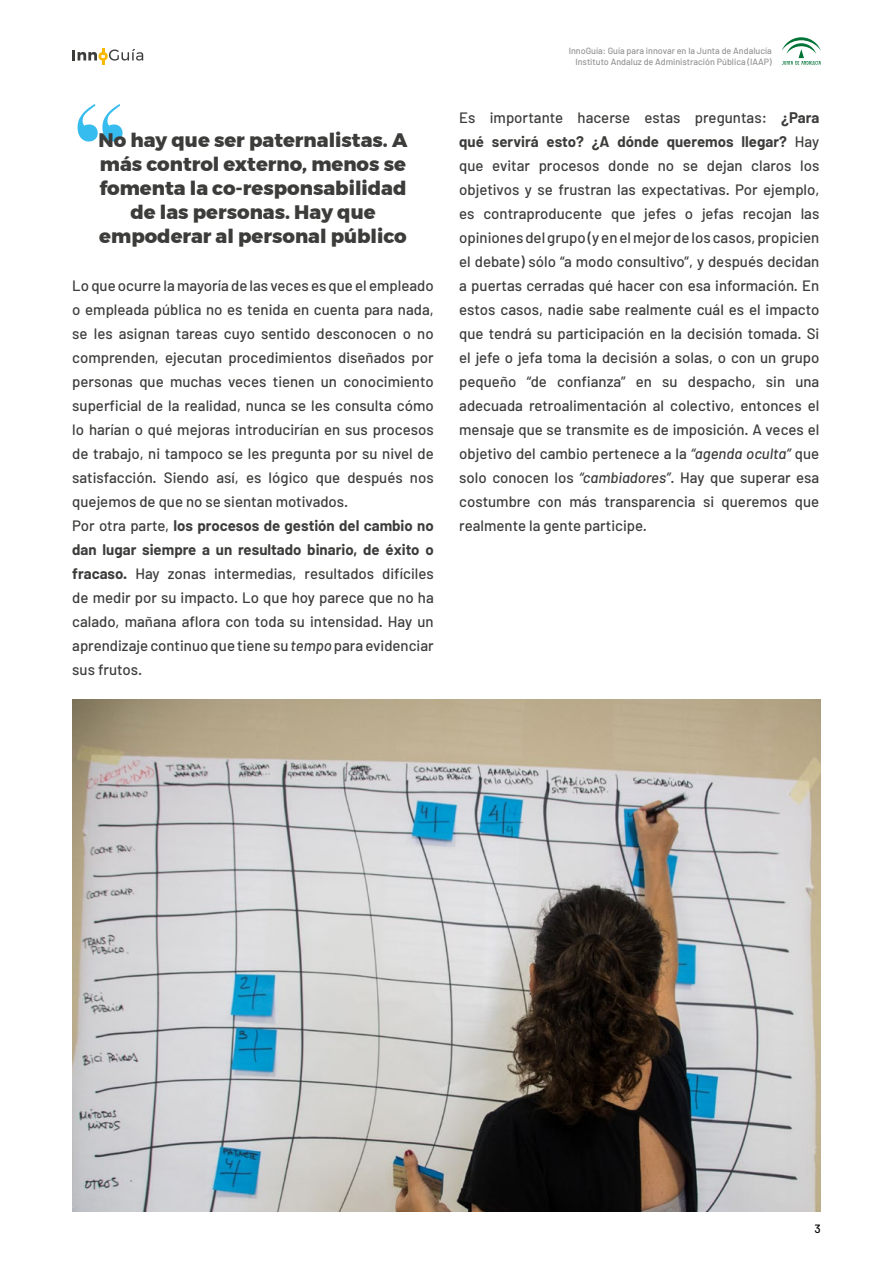
<style>
.page{position:relative;width:893px;height:1263px;background:#fff}
.page>*{position:absolute;margin:0;border:0;box-sizing:border-box;transform-origin:0 0}
.t1{font:700 120px "Didot";color:#36bcee}
.t2{font:800 19.5px/24px "Montserrat";color:#3c3c3b;text-align:center}
.t3{font:500 15px/24px "Barlow";color:#3c3c3b}
.t4{font:500 12px "Barlow";color:#000}
.t5{font:500 9px/10.8px "Barlow";color:#949494;text-align:right}
.s1{font-weight:700}
.s2{font-style:italic}
</style>
<div class="page">
<svg style="left:72px;top:48px;width:71px;height:17px"></svg>
<svg style="left:782px;top:37px;width:39px;height:28px"></svg>
<img style="left:72px;top:699px;width:749px;height:513px">
<h1 class="t1" style="left:72px;top:74px;width:57px">“</h1>
<h2 class="t2" style="left:99px;top:128px;width:310px">No hay que ser paternalistas. A más control externo, menos se fomenta la co-responsabilidad de las personas. Hay que empoderar al personal público</h2>
<p class="t3" style="left:72px;top:273px;width:363px">Lo que ocurre la mayoría de las veces es que el empleado o empleada pública no es tenida en cuenta para nada, se les asignan tareas cuyo sentido desconocen o no comprenden, ejecutan procedimientos diseñados por personas que muchas veces tienen un conocimiento superficial de la realidad, nunca se les consulta cómo lo harían o qué mejoras introducirían en sus procesos de trabajo, ni tampoco se les pregunta por su nivel de satisfacción. Siendo así, es lógico que después nos quejemos de que no se sientan motivados.<br>Por otra parte, <span class="s1">los procesos de gestión del cambio no dan lugar siempre a un resultado binario, de éxito o fracaso.</span> Hay zonas intermedias, resultados difíciles de medir por su impacto. Lo que hoy parece que no ha calado, mañana aflora con toda su intensidad. Hay un aprendizaje continuo que tiene su <span class="s2">tempo</span> para evidenciar sus frutos.</p>
<p class="t5" style="left:569px;top:45px;width:205px">InnoGuía: Guía para innovar en la Junta de Andalucía<br>Instituto Andaluz de Administración Pública (IAAP)</p>
<p class="t3" style="left:459px;top:105px;width:362px;text-align:justify">Es importante hacerse estas preguntas: <span class="s1">¿Para qué servirá esto? ¿A dónde queremos llegar?</span> Hay que evitar procesos donde no se dejan claros los objetivos y se frustran las expectativas. Por ejemplo, es contraproducente que jefes o jefas recojan las opiniones del grupo (y en el mejor de los casos, propicien el debate) sólo “a modo consultivo”, y después decidan a puertas cerradas qué hacer con esa información. En estos casos, nadie sabe realmente cuál es el impacto que tendrá su participación en la decisión tomada. Si el jefe o jefa toma la decisión a solas, o con un grupo pequeño “de confianza” en su despacho, sin una adecuada retroalimentación al colectivo, entonces el mensaje que se transmite es de imposición. A veces el objetivo del cambio pertenece a la <span class="s2">“agenda oculta”</span> que solo conocen los <span class="s2">“cambiadores”</span>. Hay que superar esa costumbre con más transparencia si queremos que realmente la gente participe.</p>
<p class="t4" style="left:814px;top:1221px;width:8px">3</p>
</div>
